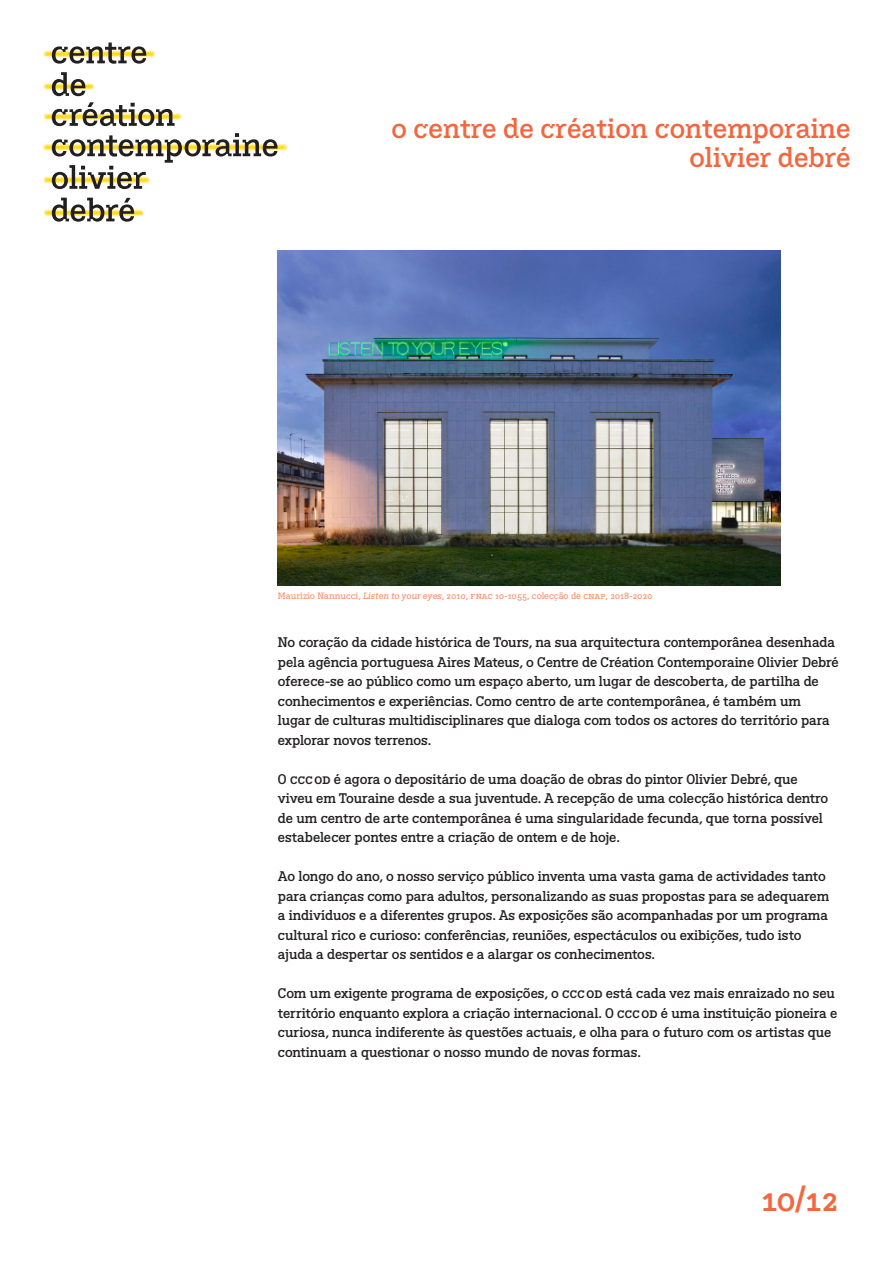
<style>
.page{position:relative;width:893px;height:1263px;background:#fff}
.page>*{position:absolute;margin:0;border:0;box-sizing:border-box;transform-origin:0 0}
.t1{font:33.3px "BVHCCCOD";color:#f16840}
.t2{font:27px "BVHCCCOD Titrage";color:#f26740}
.t3{font:13.5px/19.5px "BVHCCCOD";letter-spacing:-.005em;color:#231f20}
.t4{font:9px "BVHCCCOD";color:#f69a77}
.s1{font-style:italic}
</style>
<div class="page">
<img style="left:43px;top:50px;width:244px;height:167px">
<svg style="left:52px;top:43px;width:94px;height:21px"></svg>
<svg style="left:52px;top:72px;width:33px;height:24px"></svg>
<svg style="left:52px;top:102px;width:123px;height:24px"></svg>
<svg style="left:52px;top:133px;width:226px;height:56px"></svg>
<svg style="left:52px;top:198px;width:82px;height:24px"></svg>
<img style="left:278px;top:251px;width:502px;height:335px">
<p class="t2" style="left:391px;top:111px;width:461px">o centre de création contemporaine</p>
<p class="t2" style="left:689px;top:139px;width:162px">olivier debré</p>
<p class="t4" style="left:278px;top:590px;width:376px">Maurizio Nannucci, <span class="s1">Listen to your eyes</span>, 2010, fnac 10-1055, colecção de cnap, 2018-2020</p>
<p class="t3" style="left:278px;top:633px;width:562px">No coração da cidade histórica de Tours, na sua arquitectura contemporânea desenhada pela agência portuguesa Aires Mateus, o Centre de Création Contemporaine Olivier Debré oferece-se ao público como um espaço aberto, um lugar de descoberta, de partilha de conhecimentos e experiências. Como centro de arte contemporânea, é também um<br>lugar de culturas multidisciplinares que dialoga com todos os actores do território para explorar novos terrenos.</p>
<p class="t3" style="left:278px;top:770px;width:552px">O cccod é agora o depositário de uma doação de obras do pintor Olivier Debré, que viveu em Touraine desde a sua juventude. A recepção de uma colecção histórica dentro de um centro de arte contemporânea é uma singularidade fecunda, que torna possível estabelecer pontes entre a criação de ontem e de hoje.</p>
<p class="t3" style="left:278px;top:867px;width:553px">Ao longo do ano, o nosso serviço público inventa uma vasta gama de actividades tanto para crianças como para adultos, personalizando as suas propostas para se adequarem a indivíduos e a diferentes grupos. As exposições são acompanhadas por um programa cultural rico e curioso: conferências, reuniões, espectáculos ou exibições, tudo isto ajuda a despertar os sentidos e a alargar os conhecimentos.</p>
<p class="t3" style="left:278px;top:984px;width:561px">Com um exigente programa de exposições, o cccod está cada vez mais enraizado no seu território enquanto explora a criação internacional. O cccod é uma instituição pioneira e curiosa, nunca indiferente às questões actuais, e olha para o futuro com os artistas que continuam a questionar o nosso mundo de novas formas.</p>
<h1 class="t1" style="left:759px;top:1177px;width:83px">10/12</h1>
</div>
